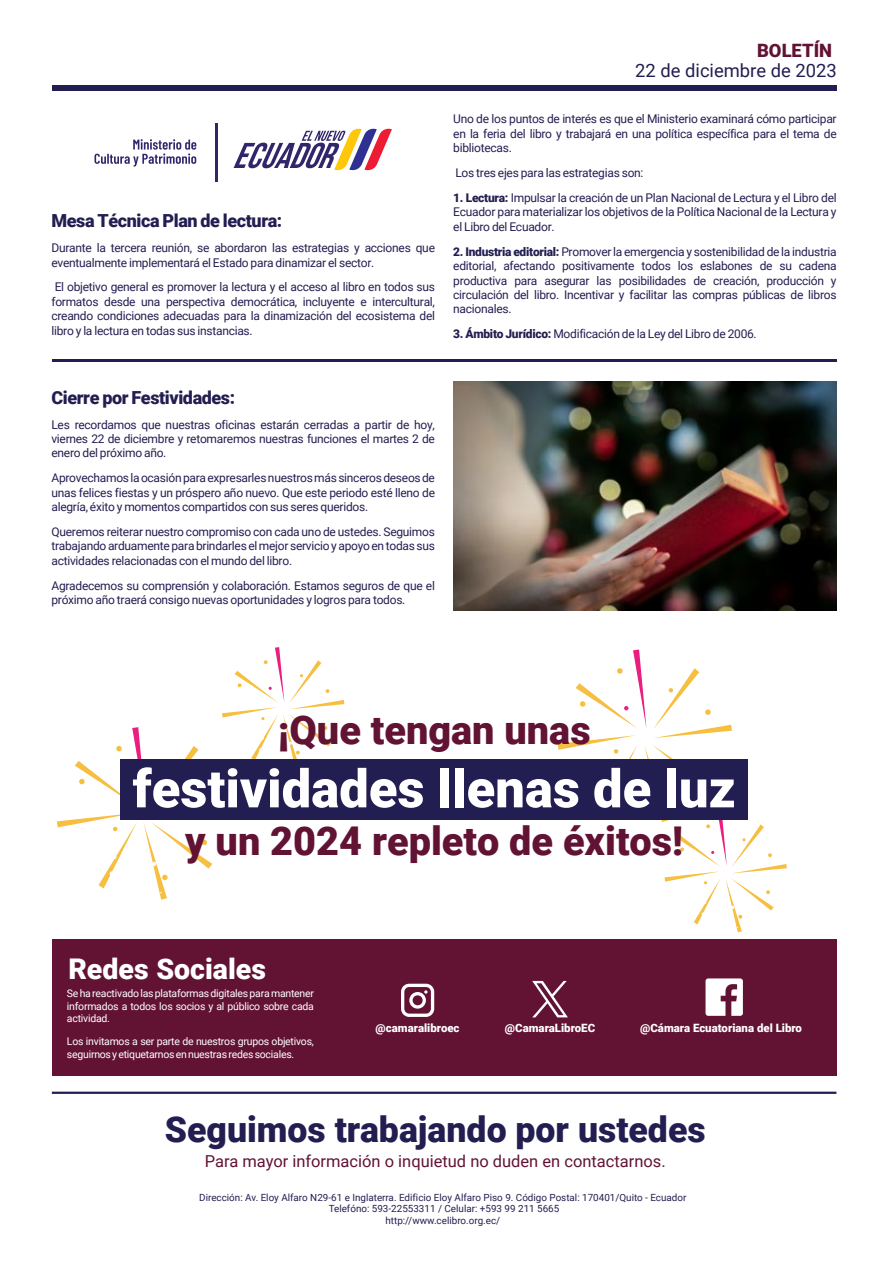
<style>
.page{position:relative;width:893px;height:1263px;background:#fff}
.page>*{position:absolute;margin:0;border:0;box-sizing:border-box;transform-origin:0 0}
.t1{font:900 52.65px "Roboto";color:#fff}
.t2{font:900 39.75px "Roboto";color:#621333}
.t3{font:900 35.7px "Roboto";color:#231e51}
.t4{font:900 28.5px "Roboto";color:#fff}
.t5{font:18.45px "Roboto";color:#231e51}
.t6{font:900 18.45px "Roboto";color:#621333}
.t7{font:900 18px "Roboto";letter-spacing:-.02em;color:#231e51}
.t8{font:16.5px "Roboto";color:#621333}
.t9{font:12px/14.4px "Roboto";letter-spacing:-.02em;color:#231e51;text-align:justify}
.t10{font:900 11.4px "Roboto";color:#fff}
.t11{font:10.5px/12.6px "Roboto";letter-spacing:-.02em;color:#fff;text-align:justify}
.t12{font:9.9px/11.9px "Roboto";color:#231e51;text-align:center}
.s1{font-weight:900}
</style>
<div class="page">
<hr style="left:52px;top:359px;width:785px;height:3px;background:#231e51">
<div style="left:52px;top:85px;width:785px;height:6px;background:#231e51"></div>
<hr style="left:216px;top:123px;width:2px;height:59px;background:#32266b">
<svg style="left:234px;top:129px;width:158px;height:41px"></svg>
<svg style="left:94px;top:139px;width:102px;height:28px"></svg>
<div style="left:52px;top:939px;width:785px;height:137px;background:#621333"></div>
<hr style="left:52px;top:1092px;width:784px;height:2px;background:#231e51">
<svg style="left:401px;top:984px;width:33px;height:33px"></svg>
<svg style="left:532px;top:981px;width:36px;height:36px"></svg>
<svg style="left:705px;top:978px;width:38px;height:38px"></svg>
<img style="left:453px;top:381px;width:384px;height:229px">
<svg style="left:548px;top:649px;width:239px;height:284px"></svg>
<svg style="left:56px;top:647px;width:293px;height:253px"></svg>
<div style="left:121px;top:760px;width:627px;height:60px;background:#231e51"></div>
<h3 class="t7" style="left:51px;top:208px;width:232px">Mesa Técnica Plan de lectura:</h3>
<p class="t9" style="left:51px;top:240px;width:385px">Durante la tercera reunión, se abordaron las estrategias y acciones que eventualmente implementará el Estado para dinamizar el sector.</p>
<p class="t9" style="left:51px;top:280px;width:385px">El objetivo general es promover la lectura y el acceso al libro en todos sus formatos desde una perspectiva democrática, incluyente e intercultural, creando condiciones adecuadas para la dinamización del ecosistema del libro y la lectura en todas sus instancias.</p>
<h3 class="t6" style="left:757px;top:38px;width:76px">BOLETÍN</h3>
<h3 class="t5" style="left:635px;top:57px;width:203px">22 de diciembre de 2023</h3>
<p class="t9" style="left:453px;top:112px;width:385px">Uno de los puntos de interés es que el Ministerio examinará cómo participar en la feria del libro y trabajará en una política específica para el tema de bibliotecas.</p>
<p class="t9" style="left:455px;top:165px;width:190px">Los tres ejes para las estrategias son:</p>
<p class="t9" style="left:453px;top:190px;width:385px"><span class="s1">1. Lectura:</span> Impulsar la creación de un Plan Nacional de Lectura y el Libro del Ecuador para materializar los objetivos de la Política Nacional de la Lectura y el Libro del Ecuador.</p>
<p class="t9" style="left:453px;top:244px;width:385px"><span class="s1">2. Industria editorial:</span> Promover la emergencia y sostenibilidad de la industria editorial, afectando positivamente todos los eslabones de su cadena productiva para asegurar las posibilidades de creación, producción y circulación del libro. Incentivar y facilitar las compras públicas de libros nacionales.</p>
<p class="t9" style="left:453px;top:326px;width:305px"><span class="s1">3. Ámbito Jurídico:</span> Modificación de la Ley del Libro de 2006.</p>
<h3 class="t7" style="left:51px;top:385px;width:185px">Cierre por Festividades:</h3>
<p class="t9" style="left:51px;top:417px;width:385px">Les recordamos que nuestras oficinas estarán cerradas a partir de hoy, viernes 22 de diciembre y retomaremos nuestras funciones el martes 2 de enero del próximo año.</p>
<p class="t9" style="left:51px;top:470px;width:385px">Aprovechamos la ocasión para expresarles nuestros más sinceros deseos de unas felices fiestas y un próspero año nuevo. Que este periodo esté lleno de alegría, éxito y momentos compartidos con sus seres queridos.</p>
<p class="t9" style="left:51px;top:524px;width:385px">Queremos reiterar nuestro compromiso con cada uno de ustedes. Seguimos trabajando arduamente para brindarles el mejor servicio y apoyo en todas sus actividades relacionadas con el mundo del libro.</p>
<p class="t9" style="left:51px;top:578px;width:385px">Agradecemos su comprensión y colaboración. Estamos seguros de que el próximo año traerá consigo nuevas oportunidades y logros para todos.</p>
<h2 class="t2" style="left:278px;top:702px;width:314px">¡Que tengan unas</h2>
<h1 class="t1" style="left:133px;top:752px;width:605px">festividades llenas de luz</h1>
<h2 class="t2" style="left:185px;top:813px;width:499px">y un 2024 repleto de éxitos!</h2>
<h3 class="t4" style="left:68px;top:949px;width:199px">Redes Sociales</h3>
<p class="t11" style="left:67px;top:986px;width:249px">Se ha reactivado las plataformas digitales para mantener informados a todos los socios y al público sobre cada actividad.</p>
<p class="t11" style="left:67px;top:1035px;width:249px">Los invitamos a ser parte de nuestros grupos objetivos, seguirnos y etiquetarnos en nuestras redes sociales.</p>
<p class="t10" style="left:376px;top:1020px;width:85px">@camaralibroec</p>
<p class="t10" style="left:505px;top:1020px;width:92px">@CamaraLibroEC</p>
<p class="t10" style="left:640px;top:1020px;width:163px">@Cámara Ecuatoriana del Libro</p>
<h3 class="t3" style="left:165px;top:1104px;width:542px">Seguimos trabajando por ustedes</h3>
<h3 class="t8" style="left:205px;top:1149px;width:462px">Para mayor información o inquietud no duden en contactarnos.</h3>
<p class="t12" style="left:199px;top:1191px;width:489px">Dirección: Av. Eloy Alfaro N29-61 e Inglaterra. Edificio Eloy Alfaro Piso 9. Código Postal: 170401/Quito - Ecuador<br>Telefóno: 593-22553311 / Celular: +593 99 211 5665<br>http://www.celibro.org.ec/</p>
</div>
